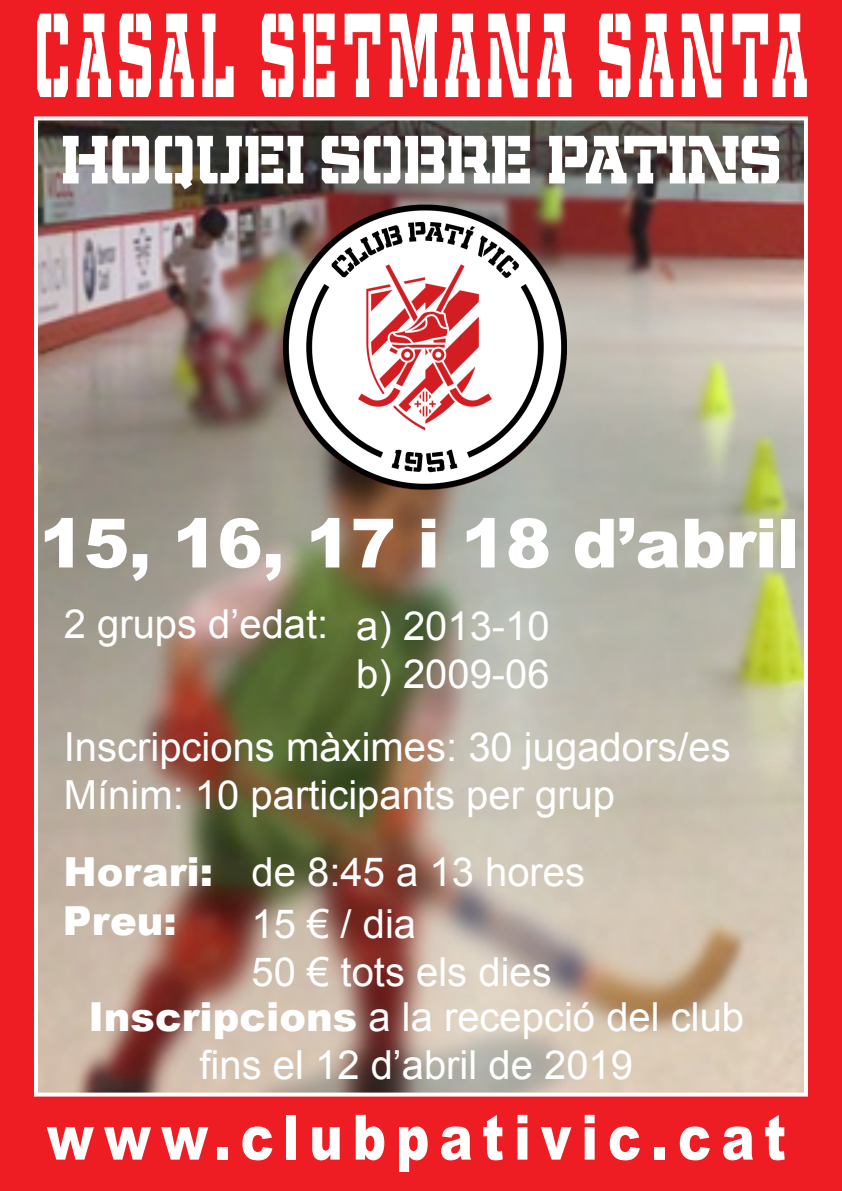
<style>
.page{position:relative;width:842px;height:1191px;background:#ee1d23}
.page>*{position:absolute;margin:0;border:0;box-sizing:border-box;transform-origin:0 0}
.t1{font:115.5px "Militia W01";letter-spacing:.13em;color:#fff;scale:.43 1}
.t2{font:900 68px "Arial";letter-spacing:-.01em;color:#fff}
.t3{font:66px "Militia W01";color:#fff;scale:.9 1}
.t4{font:900 62.5px "Arial";letter-spacing:.2em;color:#fff;scale:.8 1}
.t5{font:40px "Arial";color:#fff}
.t6{font:900 40px "Arial";color:#fff}
.s1{font-weight:900}
</style>
<div class="page">
<img style="left:39px;top:121px;width:764px;height:970px">
<div style="left:34px;top:116px;width:774px;height:980px;border:4px solid #fff"></div>
<img style="left:283px;top:200px;width:284px;height:293px">
<p class="t1" style="left:35px;top:-17px;width:1798px">CASAL SETMANA SANTA</p>
<p class="t3" style="left:61px;top:118px;width:801px">HOQUEI SOBRE PATINS</p>
<p class="t2" style="left:39px;top:494px;width:762px">15, 16, 17 i 18 d’abril</p>
<p class="t5" style="left:64px;top:597px;width:266px">2 grups d’edat:</p>
<p class="t5" style="left:356px;top:600px;width:195px">a) 2013-10</p>
<p class="t5" style="left:356px;top:648px;width:195px">b) 2009-06</p>
<p class="t5" style="left:64px;top:720px;width:668px">Inscripcions màximes: 30 jugadors/es</p>
<p class="t5" style="left:64px;top:768px;width:553px">Mínim: 10 participants per grup</p>
<p class="t6" style="left:64px;top:842px;width:151px">Horari:</p>
<p class="t5" style="left:252px;top:846px;width:335px">de 8:45 a 13 hores</p>
<p class="t5" style="left:252px;top:897px;width:166px">15 € / dia</p>
<p class="t5" style="left:252px;top:945px;width:302px">50 € tots els dies</p>
<p class="t6" style="left:63px;top:891px;width:115px">Preu:</p>
<p class="t5" style="left:88px;top:991px;width:657px"><span class="s1">Inscripcions</span> a la recepció del club</p>
<p class="t5" style="left:199px;top:1039px;width:435px">fins el 12 d’abril de 2019</p>
<p class="t4" style="left:47px;top:1092px;width:926px">www.clubpativic.cat</p>
</div>
